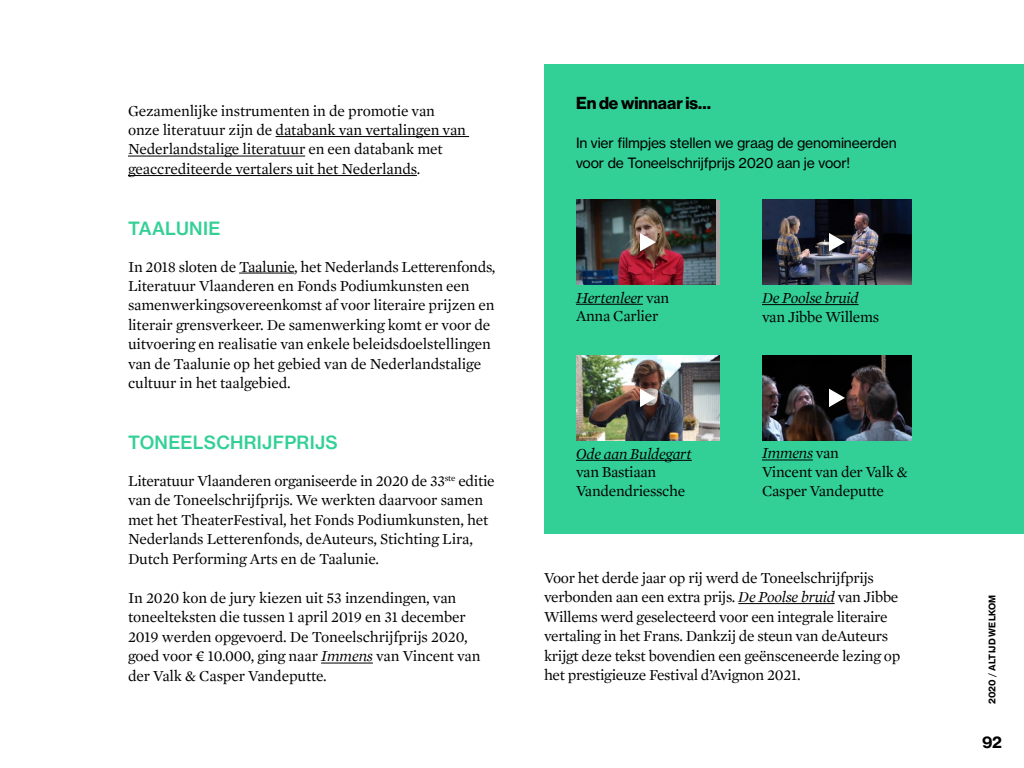
<style>
.page{position:relative;width:1024px;height:768px;background:#fff}
.page>*{position:absolute;margin:0;border:0;box-sizing:border-box;transform-origin:0 0}
.t1{font:18px "N Haas Grotesk TX Pro 65 Md";letter-spacing:.015em;color:#32d096}
.t2{font:17px "N Haas Grotesk DS Pro 75 Bd";color:#000}
.t3{font:16px "N Haas Grotesk TX Pro 75 Bd";color:#000}
.t4{font:15.5px/19.5px "Mercury Text G1";letter-spacing:-.01em;color:#000}
.t5{font:italic 15.5px "Mercury Text G1";letter-spacing:-.02em;color:#000}
.t6{font:14px/19.5px "N Haas Grotesk TX Pro 55 Rg";letter-spacing:-.01em;color:#000}
.t7{font:9px "N Haas Grotesk TX Pro 75 Bd";letter-spacing:.005em;color:#000}
.s1{font-style:italic}
.s2{font-family:"N Haas Grotesk TX Pro 55 Rg"}
</style>
<div class="page">
<div style="left:544px;top:64px;width:480px;height:470px;background:#32d096"></div>
<hr style="left:276px;top:136px;width:193px;height:1px;background:#000">
<hr style="left:128px;top:156px;width:177px;height:1px;background:#000">
<hr style="left:128px;top:175px;width:289px;height:1px;background:#000">
<hr style="left:239px;top:273px;width:55px;height:1px;background:#000">
<hr style="left:321px;top:663px;width:52px;height:1px;background:#000">
<hr style="left:738px;top:603px;width:97px;height:1px;background:#000">
<hr style="left:576px;top:304px;width:67px;height:1px;background:#000">
<hr style="left:576px;top:460px;width:116px;height:1px;background:#000">
<div style="left:576px;top:200px;width:144px;height:85px;background:#a6a6a6"></div>
<img style="left:576px;top:200px;width:140px;height:85px">
<svg style="left:640px;top:233px;width:16px;height:18px"></svg>
<img style="left:576px;top:355px;width:144px;height:85px">
<svg style="left:640px;top:389px;width:16px;height:18px"></svg>
<hr style="left:762px;top:460px;width:51px;height:1px;background:#000">
<img style="left:762px;top:355px;width:150px;height:85px">
<svg style="left:829px;top:389px;width:16px;height:18px"></svg>
<hr style="left:762px;top:304px;width:97px;height:1px;background:#000">
<img style="left:762px;top:200px;width:150px;height:85px">
<svg style="left:829px;top:233px;width:16px;height:18px"></svg>
<p class="t4" style="left:128px;top:101px;width:340px">Gezamenlijke instrumenten in de promotie van onze literatuur zijn de databank van vertalingen van Nederlandstalige literatuur en een databank met geaccrediteerde vertalers uit het Nederlands.</p>
<p class="t1" style="left:128px;top:217px;width:94px">TAALUNIE</p>
<p class="t4" style="left:128px;top:257px;width:369px">In 2018 sloten de Taalunie, het Nederlands Letterenfonds, Literatuur Vlaanderen en Fonds Podiumkunsten een samenwerkingsovereenkomst af voor literaire prijzen en literair grensverkeer. De samenwerking komt er voor de uitvoering en realisatie van enkele beleidsdoelstellingen van de Taalunie op het gebied van de Nederlandstalige cultuur in het taalgebied.</p>
<p class="t1" style="left:128px;top:431px;width:211px">TONEELSCHRIJFPRIJS</p>
<p class="t4" style="left:128px;top:471px;width:368px">Literatuur Vlaanderen organiseerde in 2020 de 33<sup>ste</sup> editie van de Toneelschrijfprijs. We werkten daarvoor samen met het TheaterFestival, het Fonds Podiumkunsten, het Nederlands Letterenfonds, deAuteurs, Stichting Lira, Dutch Performing Arts en de Taalunie.</p>
<p class="t4" style="left:128px;top:588px;width:354px">In 2020 kon de jury kiezen uit 53 inzendingen, van toneelteksten die tussen 1 april 2019 en 31 december 2019 werden opgevoerd. De Toneelschrijfprijs 2020, goed voor ¤ 10.000, ging naar <span class="s1">Immens</span> van Vincent van der Valk &amp; Casper Vandeputte.</p>
<p class="t2" style="left:576px;top:93px;width:137px">En de winnaar is…</p>
<p class="t6" style="left:576px;top:133px;width:322px">In vier filmpjes stellen we graag de genomineerden voor de Toneelschrijfprijs 2020 aan je voor!</p>
<p class="t4" style="left:576px;top:288px;width:95px;line-height:18.6px"><span class="s1">Hertenleer</span> van<br>Anna Carlier</p>
<p class="t5" style="left:576px;top:445px;width:117px">Ode aan Buldegart</p>
<p class="t4" style="left:576px;top:463px;width:111px;line-height:18.6px">van Bastiaan<br>Vandendriessche</p>
<p class="t5" style="left:762px;top:289px;width:98px">De Poolse bruid</p>
<p class="t4" style="left:762px;top:307px;width:119px">van Jibbe Willems</p>
<p class="t4" style="left:762px;top:444px;width:147px;line-height:18.6px"><span class="s1">Immens</span> van<br>Vincent van der Valk &amp;<br>Casper Vandeputte</p>
<p class="t4" style="left:544px;top:568px;width:358px">Voor het derde jaar op rij werd de Toneelschrijfprijs verbonden aan een extra prijs. <span class="s1">De Poolse bruid</span> van Jibbe Willems werd geselecteerd voor een integrale literaire vertaling in het Frans. Dankzij de steun van deAuteurs krijgt deze tekst bovendien een geënsceneerde lezing op het prestigieuze Festival d’Avignon 2021.</p>
<p class="t7" style="left:987px;top:704px;width:111px;rotate:-90deg">2020 <span class="s2">/</span> ALTIJD WELKOM</p>
<p class="t3" style="left:982px;top:732px;width:21px">92</p>
</div>
